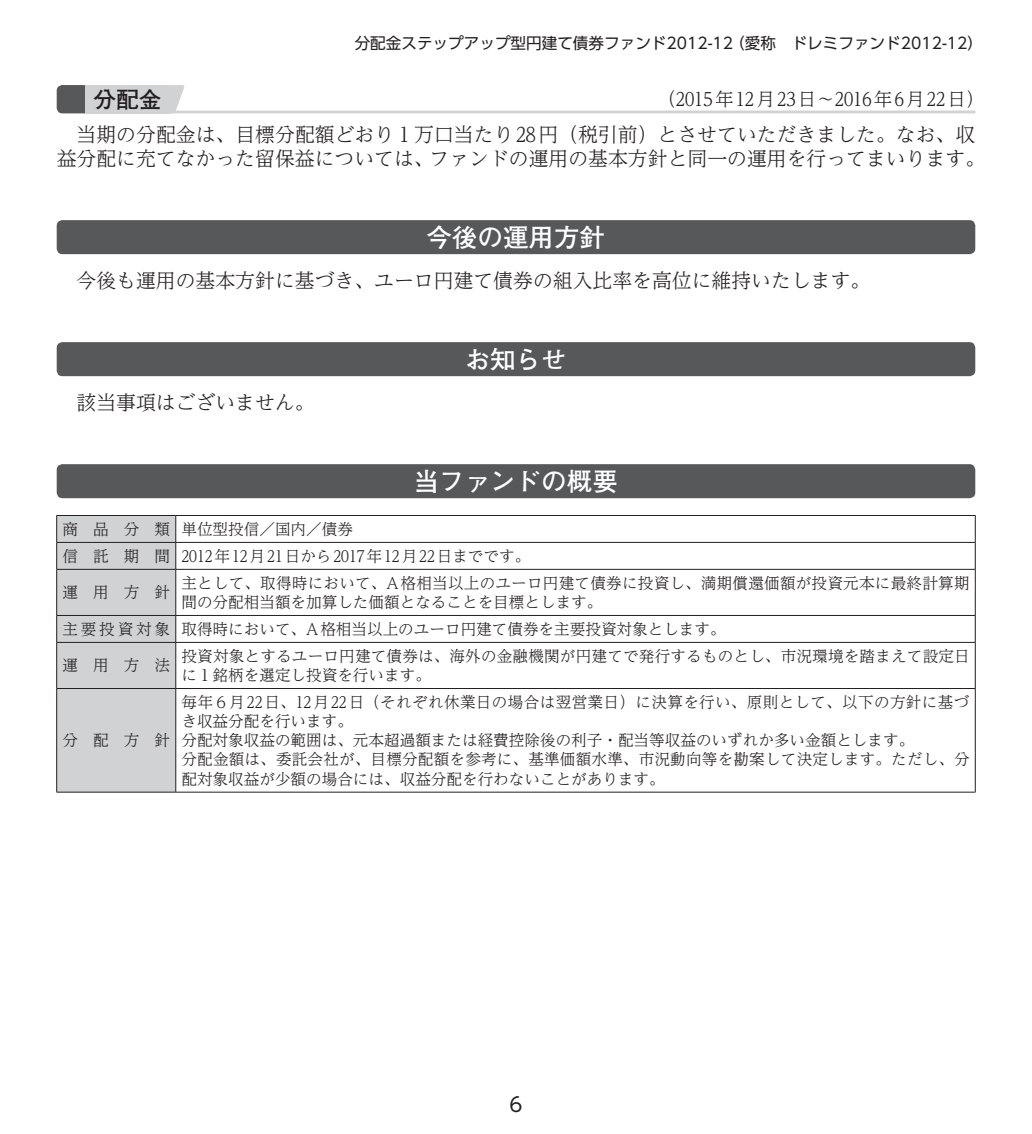
<style>
.page{position:relative;width:1032px;height:1134px;background:#fff}
.page>*{position:absolute;margin:0;border:0;box-sizing:border-box;transform-origin:0 0}
.t1{font:700 25.6px "Futo Go B101 Pro";color:#fff}
.t2{font:700 22.6px "Futo Go B101 Pro";color:#231f20}
.t3{font:300 19.8px/24.4px "UD Reimin Pro";color:#231f20;text-align:center}
.t4{font:19.8px "UD Shin Go Pro";color:#231f20}
.t5{font:300 18.4px "UD Reimin Pro";color:#231f20}
.t6{font:300 15.6px/19.2px "UD Reimin Pro";letter-spacing:.01em;color:#231f20}
.t7{font:15.6px "UD Shin Go Pro";color:#231f20}
</style>
<div class="page">
<hr style="left:85px;top:111px;width:890px;height:2px;background:#d1d2d4">
<svg style="left:57px;top:85px;width:28px;height:28px"></svg>
<div style="left:85px;top:85px;width:85px;height:28px;background:#d1d2d4"></div>
<svg style="left:170px;top:85px;width:15px;height:26px"></svg>
<div style="left:57px;top:220px;width:918px;height:34px;background:#57585a;border-radius:6px"></div>
<div style="left:57px;top:342px;width:918px;height:34px;background:#57585a;border-radius:6px"></div>
<div style="left:57px;top:464px;width:918px;height:34px;background:#57585a;border-radius:6px"></div>
<hr style="left:176px;top:515px;width:799px;height:1px;background:#231f20">
<hr style="left:176px;top:542px;width:799px;height:1px;background:#231f20">
<svg style="left:975px;top:516px;width:1px;height:53px"></svg>
<hr style="left:176px;top:569px;width:799px;height:1px;background:#231f20">
<hr style="left:975px;top:570px;width:1px;height:45px;background:#231f20">
<hr style="left:176px;top:615px;width:799px;height:1px;background:#231f20">
<div style="left:56px;top:515px;width:120px;height:277px;background:#d1d2d4"></div>
<svg style="left:975px;top:616px;width:1px;height:26px"></svg>
<hr style="left:56px;top:642px;width:120px;height:1px;background:#231f20">
<hr style="left:56px;top:643px;width:1px;height:45px;background:#231f20">
<hr style="left:176px;top:642px;width:799px;height:1px;background:#231f20">
<hr style="left:175px;top:643px;width:1px;height:45px;background:#231f20">
<hr style="left:975px;top:643px;width:1px;height:45px;background:#231f20">
<hr style="left:56px;top:688px;width:120px;height:1px;background:#231f20">
<hr style="left:56px;top:689px;width:1px;height:103px;background:#231f20">
<hr style="left:176px;top:688px;width:799px;height:1px;background:#231f20">
<hr style="left:175px;top:689px;width:1px;height:103px;background:#231f20">
<hr style="left:975px;top:689px;width:1px;height:103px;background:#231f20">
<hr style="left:56px;top:792px;width:120px;height:1px;background:#231f20">
<hr style="left:176px;top:792px;width:799px;height:1px;background:#231f20">
<p class="t7" style="left:355px;top:31px;width:630px">分配金ステップアップ型円建て債券ファンド2012-12（愛称　ドレミファンド2012-12）</p>
<h2 class="t2" style="left:94px;top:81px;width:70px">分配金</h2>
<p class="t5" style="left:657px;top:84px;width:329px">（2015年 12月 23日～2016年 6月 22日）</p>
<p class="t3" style="left:57px;top:121px;width:930px">当期の分配金は、目標分配額どおり１ 万口当たり 28円（税引前）とさせていただきました。なお、収<br>益分配に充てなかった留保益については、ファンドの運用の基本方針と同一の運用を行ってまいります。</p>
<h1 class="t1" style="left:426px;top:217px;width:180px">今後の運用方針</h1>
<p class="t3" style="left:77px;top:268px;width:795px">今後も運用の基本方針に基づき、ユーロ円建て債券の組入比率を高位に維持いたします。</p>
<p class="t3" style="left:77px;top:390px;width:240px">該当事項はございません。</p>
<h1 class="t1" style="left:465px;top:339px;width:104px">お知らせ</h1>
<h1 class="t1" style="left:414px;top:461px;width:206px">当ファンドの概要</h1>
<p class="t6" style="left:62px;top:515px;width:469px;line-height:27px">商 品 分 類 単位型投信／国内／債券<br>信 託 期 間 2012年 12月 21日から 2017年 12月 22日までです。</p>
<p class="t6" style="left:62px;top:582px;width:109px">運用方針</p>
<p class="t6" style="left:181px;top:573px;width:790px">主として、取得時において、A格相当以上のユーロ円建て債券に投資し、満期償還価額が投資元本に最終計算期間の分配相当額を加算した価額となることを目標とします。</p>
<p class="t6" style="left:62px;top:619px;width:665px">主要投資対象 取得時において、A格相当以上のユーロ円建て債券を主要投資対象とします。</p>
<p class="t6" style="left:62px;top:655px;width:109px">運用方法</p>
<p class="t6" style="left:181px;top:646px;width:790px">投資対象とするユーロ円建て債券は、海外の金融機関が円建てで発行するものとし、市況環境を踏まえて設定日に1銘柄を選定し投資を行います。</p>
<p class="t6" style="left:62px;top:730px;width:109px">分配方針</p>
<p class="t6" style="left:181px;top:692px;width:790px">毎年6月22日、12月22日（それぞれ休業日の場合は翌営業日）に決算を行い、原則として、以下の方針に基づき収益分配を行います。<br>分配対象収益の範囲は、元本超過額または経費控除後の利子・配当等収益のいずれか多い金額とします。<br>分配金額は、委託会社が、目標分配額を参考に、基準価額水準、市況動向等を勘案して決定します。ただし、分配対象収益が少額の場合には、収益分配を行わないことがあります。</p>
<p class="t4" style="left:509px;top:1088px;width:15px">6</p>
</div>
